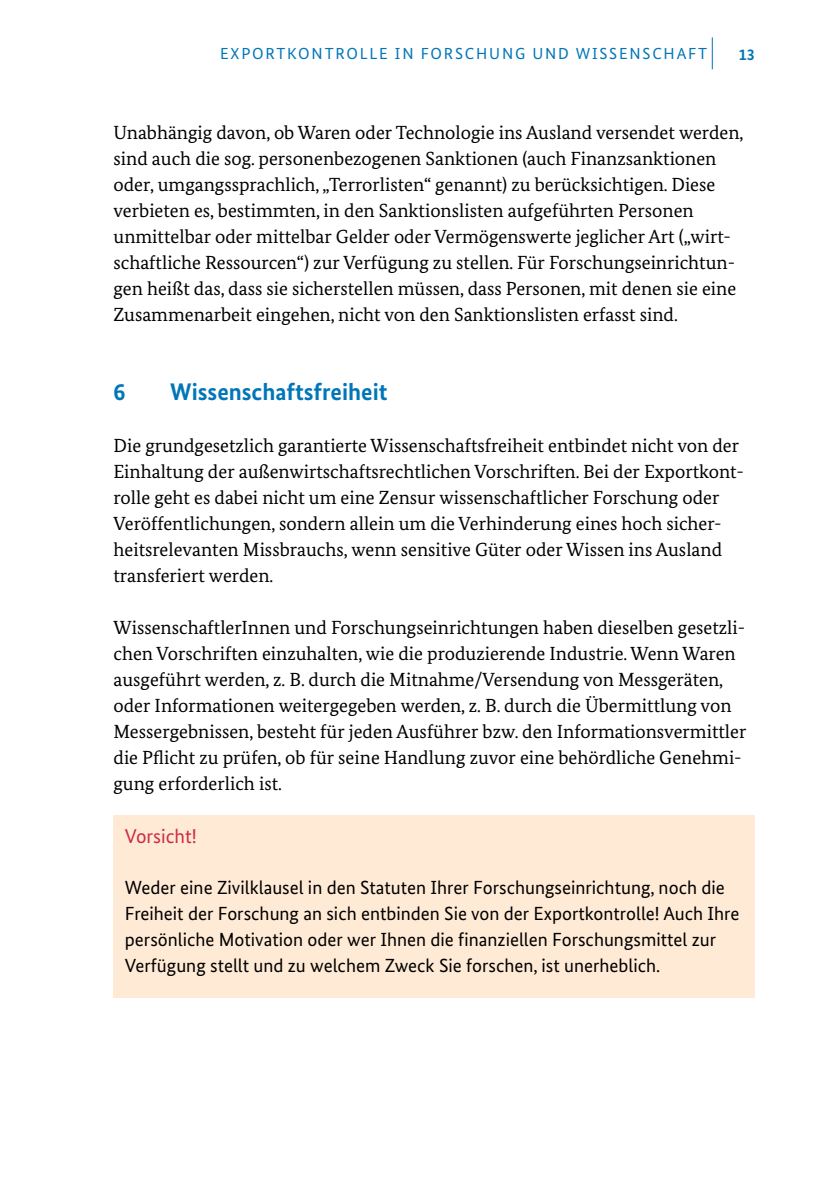
<style>
.page{position:relative;width:840px;height:1191px;background:#fff}
.page>*{position:absolute;margin:0;border:0;box-sizing:border-box;transform-origin:0 0}
.t1{font:700 24px "Bundes Sans";color:#0076b8}
.t2{font:20px "Bundes Sans";color:#cc2d44}
.t3{font:19px/26px "Bundes Serif";color:#000}
.t4{font:19px/26px "Bundes Sans";color:#000}
.t5{font:16px "Bundes Sans";letter-spacing:.11em;color:#0076b8}
.t6{font:700 16px "Bundes Sans";color:#0076b8}
</style>
<div class="page">
<hr style="left:711px;top:37px;width:1px;height:32px;background:#0076b8">
<div style="left:113px;top:815px;width:641px;height:182px;background:#ffead6"></div>
<p class="t5" style="left:220px;top:44px;width:488px">EXPORTKONTROLLE IN FORSCHUNG UND WISSENSCHAFT</p>
<p class="t6" style="left:738px;top:44px;width:17px">13</p>
<p class="t3" style="left:113px;top:120px;width:631px">Unabhängig davon, ob Waren oder Technologie ins Ausland versendet werden, sind auch die sog. personenbezogenen Sanktionen (auch Finanzsanktionen oder, umgangssprachlich, „Terrorlisten“ genannt) zu berücksichtigen. Diese verbieten es, bestimmten, in den Sanktionslisten aufgeführten Personen unmittelbar oder mittelbar Gelder oder Vermögenswerte jeglicher Art („wirt&shy;schaftliche Ressourcen“) zur Verfügung zu stellen. Für Forschungseinrichtun&shy;gen heißt das, dass sie sicherstellen müssen, dass Personen, mit denen sie eine Zusammenarbeit eingehen, nicht von den Sanktionslisten erfasst sind.</p>
<p class="t1" style="left:113px;top:377px;width:13px">6</p>
<p class="t1" style="left:170px;top:377px;width:219px">Wissenschaftsfreiheit</p>
<p class="t3" style="left:113px;top:432px;width:631px">Die grundgesetzlich garantierte Wissenschaftsfreiheit entbindet nicht von der Einhaltung der außenwirtschaftsrechtlichen Vorschriften. Bei der Exportkont&shy;rolle geht es dabei nicht um eine Zensur wissenschaftlicher Forschung oder Veröffentlichungen, sondern allein um die Verhinderung eines hoch sicher&shy;heitsrelevanten Missbrauchs, wenn sensitive Güter oder Wissen ins Ausland transferiert werden.</p>
<p class="t3" style="left:113px;top:614px;width:634px">WissenschaftlerInnen und Forschungseinrichtungen haben dieselben gesetzli&shy;chen Vorschriften einzuhalten, wie die produzierende Industrie. Wenn Waren ausgeführt werden, z. B. durch die Mitnahme/Versendung von Messgeräten, oder Informationen weitergegeben werden, z. B. durch die Übermittlung von Messergebnissen, besteht für jeden Ausführer bzw. den Informationsvermittler die Pflicht zu prüfen, ob für seine Handlung zuvor eine behördliche Genehmi&shy;gung erforderlich ist.</p>
<p class="t2" style="left:125px;top:823px;width:73px">Vorsicht!</p>
<p class="t4" style="left:125px;top:874px;width:615px">Weder eine Zivilklausel in den Statuten Ihrer Forschungseinrichtung, noch die Freiheit der Forschung an sich entbinden Sie von der Exportkontrolle! Auch Ihre persönliche Motivation oder wer Ihnen die finanziellen Forschungsmittel zur Verfügung stellt und zu welchem Zweck Sie forschen, ist unerheblich.</p>
</div>
